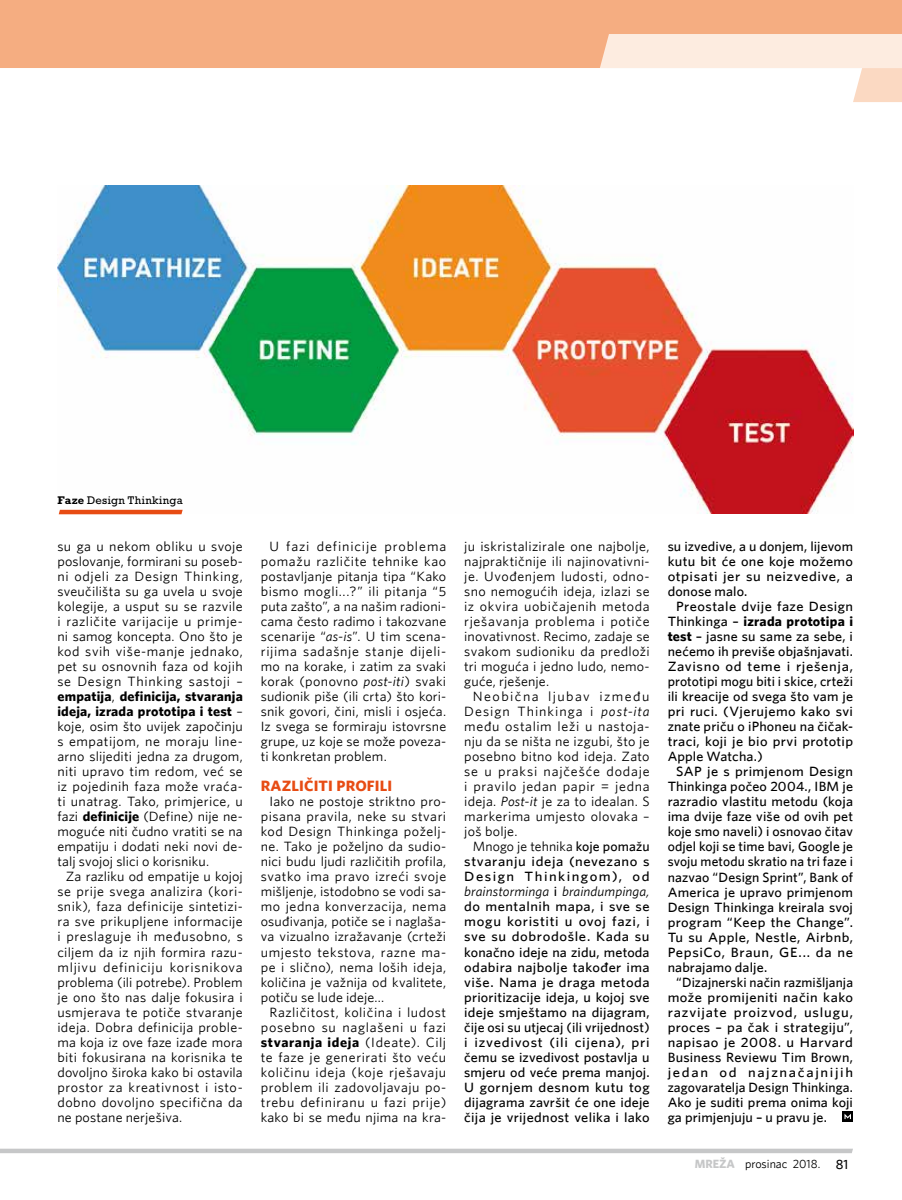
<style>
.page{position:relative;width:902px;height:1200px;background:#fff}
.page>*{position:absolute;margin:0;border:0;box-sizing:border-box;transform-origin:0 0}
.t1{font:700 15px "Whitney";letter-spacing:.01em;color:#e74c14;scale:1.04 1}
.t2{font:13.5px/15px "Whitney";letter-spacing:.01em;color:#000;text-align:justify;scale:1.04 1}
.t3{font:500 13.5px/15px "Whitney";letter-spacing:.015em;color:#000;text-align:justify}
.t4{font:500 13.5px/15px "Whitney";letter-spacing:.015em;color:#000;text-align:justify;scale:1.06 1}
.t5{font:500 13.5px/15px "Whitney";letter-spacing:.015em;color:#000;text-align:justify;scale:1.07 1}
.t6{font:12px "Whitney";color:#000}
.t7{font:11.25px "Rockwell Std";letter-spacing:.03em;color:#000}
.s1{font-weight:700}
.s2{font-style:italic}
.s3{font-weight:400}
.s4{font-weight:400;font-style:italic}
.s5{font-weight:700;color:#c6c7c8}
.s6{font-weight:500;font-size:13.5px}
</style>
<div class="page">
<svg style="left:0;top:1148px;width:852px;height:4px;background:#cfd0d1"></svg>
<div style="left:0;top:0;width:901px;height:68px;background:#f5ad81"></div>
<svg style="left:599px;top:34px;width:302px;height:68px"></svg>
<img style="left:57px;top:185px;width:796px;height:328px">
<svg style="left:842px;top:1111px;width:11px;height:10px"></svg>
<svg style="left:844px;top:1113px;width:6px;height:5px"></svg>
<svg style="left:59px;top:509px;width:124px;height:5px"></svg>
<p class="t7" style="left:57px;top:494px;width:127px"><span class="s1">Faze</span> Design Thinkinga</p>
<p class="t2" style="left:57px;top:538px;width:180px">su ga u nekom obliku u svoje poslovanje, formirani su poseb&shy;ni odjeli za Design Thinking, sveučilišta su ga uvela u svoje kolegije, a usput su se razvile i različite varijacije u primje&shy;ni samog koncepta. Ono što je kod svih više-manje jednako, pet su osnovnih faza od kojih se Design Thinking sastoji – <span class="s1">empatija</span>, <span class="s1">definicija, stvaranja ideja, izrada prototipa i test</span> – koje, osim što uvijek započinju s empatijom, ne moraju line&shy;arno slijediti jedna za drugom, niti upravo tim redom, već se iz pojedinih faza može vraća&shy;ti unatrag. Tako, primjerice, u fazi <span class="s1">definicije</span> (Define) nije ne&shy;moguće niti čudno vratiti se na empatiju i dodati neki novi de&shy;talj svojoj slici o korisniku.</p>
<p class="t2" style="left:57px;top:868px;width:180px;text-indent:9px">Za razliku od empatije u kojoj se prije svega analizira (kori&shy;snik), faza definicije sintetizi&shy;ra sve prikupljene informacije i preslaguje ih međusobno, s ciljem da iz njih formira razu&shy;mljivu definiciju korisnikova problema (ili potrebe). Problem je ono što nas dalje fokusira i usmjerava te potiče stvaranje ideja. Dobra definicija proble&shy;ma koja iz ove faze izađe mora biti fokusirana na korisnika te dovoljno široka kako bi ostavila prostor za kreativnost i isto&shy;dobno dovoljno specifična da ne postane nerješiva.</p>
<p class="t2" style="left:261px;top:538px;width:180px;text-indent:9px">U fazi definicije problema pomažu različite tehnike kao postavljanje pitanja tipa “Kako bismo mogli...?” ili pitanja “5 puta zašto”, a na našim radioni&shy;cama često radimo i takozvane scenarije “<span class="s2">as-is</span>”. U tim scena&shy;rijima sadašnje stanje dijeli&shy;mo na korake, i zatim za svaki korak (ponovno <span class="s2">post-iti</span>) svaki sudionik piše (ili crta) što kori&shy;snik govori, čini, misli i osjeća.<br>Iz svega se formiraju istovrsne grupe, uz koje se može poveza&shy;ti konkretan problem.</p>
<p class="t1" style="left:261px;top:776px;width:128px">RAZLIČITI PROFILI</p>
<p class="t2" style="left:261px;top:793px;width:180px;text-indent:9px">Iako ne postoje striktno pro&shy;pisana pravila, neke su stvari kod Design Thinkinga poželj&shy;ne. Tako je poželjno da sudio&shy;nici budu ljudi različitih profila, svatko ima pravo izreći svoje mišljenje, istodobno se vodi sa&shy;mo jedna konverzacija, nema osuđivanja, potiče se i naglaša&shy;va vizualno izražavanje (crteži umjesto tekstova, razne ma&shy;pe i slično), nema loših ideja, količina je važnija od kvalitete, potiču se lude ideje...</p>
<p class="t2" style="left:261px;top:1003px;width:180px;text-indent:9px">Različitost, količina i ludost posebno su naglašeni u fazi <span class="s1">stvaranja ideja</span> (Ideate). Cilj te faze je generirati što veću količinu ideja (koje rješavaju problem ili zadovoljavaju po&shy;trebu definiranu u fazi prije) kako bi se među njima na kra-</p>
<p class="t2" style="left:464px;top:538px;width:180px">ju iskristalizirale one najbolje, najpraktičnije ili najinovativni&shy;je. Uvođenjem ludosti, odno&shy;sno nemogućih ideja, izlazi se iz okvira uobičajenih metoda rješavanja problema i potiče inovativnost. Recimo, zadaje se svakom sudioniku da predloži tri moguća i jedno ludo, nemo&shy;guće, rješenje.</p>
<p class="t2" style="left:464px;top:688px;width:180px;text-indent:9px">Neobična ljubav između Design Thinkinga i <span class="s2">post-ita </span>među ostalim leži u nastoja&shy;nju da se ništa ne izgubi, što je posebno bitno kod ideja. Zato se u praksi najčešće dodaje i pravilo jedan papir = jedna ideja. <span class="s2">Post-it</span> je za to idealan. S markerima umjesto olovaka – još bolje.</p>
<p class="t3" style="left:464px;top:838px;width:187px;text-indent:9px"><span class="s3">Mnogo je tehnika</span> koje pomažu stvaranju ideja (nevezano s Design Thinkingom), od <span class="s4">brainstorminga</span> i <span class="s4">braindumpinga, </span>do mentalnih mapa, i sve se mogu koristiti u ovoj fazi, i sve su dobrodošle. Kada su konačno ideje na zidu, metoda odabira najbolje također ima više. Nama je draga metoda prioritizacije ideja, u kojoj sve ideje smještamo na dijagram, čije osi su utjecaj (ili vrijednost) i izvedivost (ili cijena), pri čemu se izvedivost postavlja u smjeru od veće prema manjoj.<br>U gornjem desnom kutu tog dijagrama završit će one ideje čija je vrijednost velika i lako</p>
<p class="t3" style="left:667px;top:538px;width:187px">su izvedive, a u donjem, lijevom kutu bit će one koje možemo otpisati jer su neizvedive, a donose malo.</p>
<p class="t5" style="left:667px;top:598px;width:175px;text-indent:9px">Preostale dvije faze Design Thinkinga – <span class="s1">izrada prototipa i test</span> – jasne su same za sebe, i nećemo ih previše objašnjavati.<br>Zavisno od teme i rješenja, prototipi mogu biti i skice, crteži ili kreacije od svega što vam je pri ruci. (Vjerujemo kako svi znate priču o iPhoneu na čičak&shy;traci, koji je bio prvi prototip Apple Watcha.)</p>
<p class="t4" style="left:667px;top:763px;width:176px;text-indent:9px">SAP je s primjenom Design Thinkinga počeo 2004., IBM je razradio vlastitu metodu (koja ima dvije faze više od ovih pet koje smo naveli) i osnovao čitav odjel koji se time bavi, Google je svoju metodu skratio na tri faze i nazvao “Design Sprint”, Bank of America je upravo primjenom Design Thinkinga kreirala svoj program “Keep the Change”.<br>Tu su Apple, Nestle, Airbnb, PepsiCo, Braun, GE... da ne nabrajamo dalje.</p>
<p class="t3" style="left:667px;top:973px;width:187px;text-indent:9px">“Dizajnerski način razmišljanja može promijeniti način kako razvijate proizvod, uslugu, proces – pa čak i strategiju”, napisao je 2008. u Harvard Business Reviewu Tim Brown, jedan od najznačajnijih zagovaratelja Design Thinkinga.<br>Ako je suditi prema onima koji ga primjenjuju – u pravu je.</p>
<p class="t6" style="left:694px;top:1156px;width:155px"><span class="s5">MREŽA</span> prosinac 2018. <span class="s6">81</span></p>
</div>
